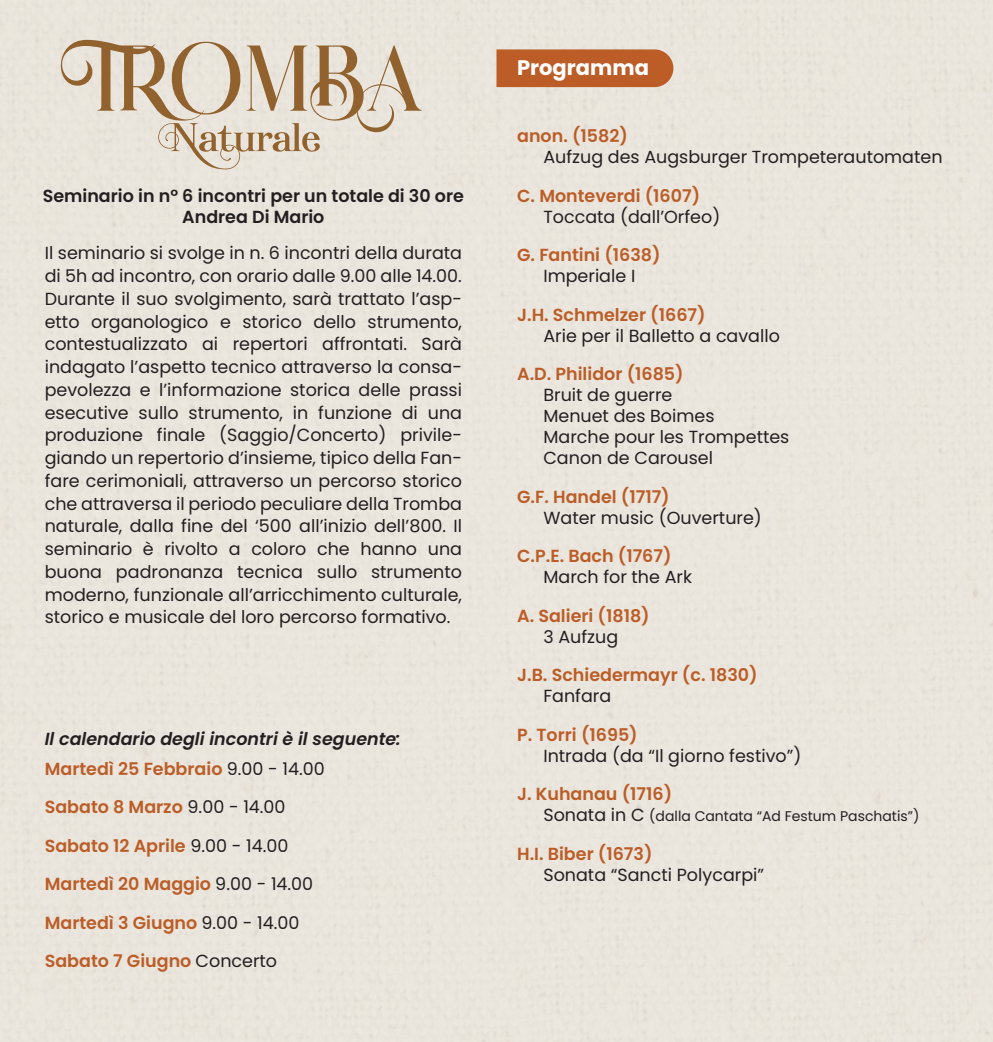
<style>
.page{position:relative;width:993px;height:1042px;background:#fff}
.page>*{position:absolute;margin:0;border:0;box-sizing:border-box;transform-origin:0 0}
.t1{font:700 21px "Poppins";color:#fff}
.t2{font:17.5px/22.8px "Poppins";color:#231f20;text-align:justify}
.t3{font:600 17.5px/38.5px "Poppins";color:#bc5d27}
.t4{font:italic 600 17.5px/29.8px "Poppins";color:#231f20}
.t5{font:600 17.5px/21px "Poppins";color:#231f20;text-align:center}
.t6{font:14px "Poppins";color:#231f20}
.s1{font-style:normal;color:#bc5d27}
.s2{font-weight:400;font-style:normal}
.s3{font-weight:400;color:#231f20}
.s4{font-size:17.5px}
</style>
<div class="page">
<div style="left:0;top:0;width:992px;height:1042px;background:#eeeae2"></div>
<svg style="left:54px;top:40px;width:367px;height:129px"></svg>
<div style="left:496px;top:49px;width:177px;height:38px;background:#bc5d27"></div>
<p class="t5" style="left:43px;top:185px;width:422px">Seminario in n° 6 incontri per un totale di 30 ore<br>Andrea Di Mario</p>
<p class="t2" style="left:45px;top:242px;width:418px">Il seminario si svolge in n. 6 incontri della durata di 5h ad incontro, con orario dalle 9.00 alle 14.00.<br>Durante il suo svolgimento, sarà trattato l’asp&shy;etto organologico e storico dello strumento, contestualizzato ai repertori affrontati. Sarà indagato l’aspetto tecnico attraverso la consa&shy;pevolezza e l’informazione storica delle prassi esecutive sullo strumento, in funzione di una produzione finale (Saggio/Concerto) privile&shy;giando un repertorio d’insieme, tipico della Fan&shy;fare cerimoniali, attraverso un percorso storico che attraversa il periodo peculiare della Tromba naturale, dalla fine del ‘500 all’inizio dell’800. Il seminario è rivolto a coloro che hanno una buona padronanza tecnica sullo strumento moderno, funzionale all’arricchimento culturale, storico e musicale del loro percorso formativo.</p>
<p class="t4" style="left:45px;top:724px;width:357px">Il calendario degli incontri è il seguente:<br><span class="s1">Martedì 25 Febbraio</span> <span class="s2">9.00 - 14.00</span></p>
<p class="t3" style="left:45px;top:788px;width:245px">Sabato 8 Marzo <span class="s3">9.00 - 14.00<br></span>Sabato 12 Aprile <span class="s3">9.00 - 14.00</span></p>
<p class="t3" style="left:45px;top:865px;width:270px">Martedì 20 Maggio <span class="s3">9.00 - 14.00</span></p>
<p class="t3" style="left:45px;top:903px;width:256px">Martedì 3 Giugno <span class="s3">9.00 - 14.00</span></p>
<p class="t3" style="left:45px;top:942px;width:234px">Sabato 7 Giugno <span class="s3">Concerto</span></p>
<p class="t1" style="left:517px;top:55px;width:133px">Programma</p>
<p class="t3" style="left:517px;top:117px;width:112px">anon. (1582)</p>
<p class="t2" style="left:543px;top:146px;width:400px">Aufzug des Augsburger Trompeterautomaten</p>
<p class="t3" style="left:517px;top:176px;width:184px">C. Monteverdi (1607)</p>
<p class="t2" style="left:543px;top:205px;width:178px">Toccata (dall’Orfeo)</p>
<p class="t3" style="left:517px;top:236px;width:145px">G. Fantini (1638)</p>
<p class="t2" style="left:543px;top:265px;width:93px">Imperiale I</p>
<p class="t3" style="left:517px;top:295px;width:190px">J.H. Schmelzer (1667)</p>
<p class="t2" style="left:543px;top:324px;width:238px">Arie per il Balletto a cavallo</p>
<p class="t3" style="left:517px;top:355px;width:168px">A.D. Philidor (1685)</p>
<p class="t2" style="left:543px;top:385px;width:247px;line-height:21px;text-align:left">Bruit de guerre<br>Menuet des Boimes<br>Marche pour les Trompettes<br>Canon de Carousel</p>
<p class="t3" style="left:517px;top:477px;width:154px">G.F. Handel (1717)</p>
<p class="t2" style="left:543px;top:506px;width:220px">Water music (Ouverture)</p>
<p class="t3" style="left:517px;top:537px;width:156px">C.P.E. Bach (1767)</p>
<p class="t2" style="left:543px;top:566px;width:150px">March for the Ark</p>
<p class="t3" style="left:517px;top:596px;width:134px">A. Salieri (1818)</p>
<p class="t2" style="left:543px;top:625px;width:76px">3 Aufzug</p>
<p class="t3" style="left:517px;top:656px;width:242px">J.B. Schiedermayr (c. 1830)</p>
<p class="t2" style="left:543px;top:685px;width:69px">Fanfara</p>
<p class="t3" style="left:517px;top:715px;width:122px">P. Torri (1695)</p>
<p class="t2" style="left:543px;top:744px;width:259px">Intrada (da “Il giorno festivo”)</p>
<p class="t3" style="left:517px;top:775px;width:156px">J. Kuhanau (1716)</p>
<p class="t6" style="left:543px;top:808px;width:377px"><span class="s4">Sonata in C</span> (dalla Cantata “Ad Festum Paschatis”)</p>
<p class="t3" style="left:517px;top:834px;width:137px">H.I. Biber (1673)</p>
<p class="t2" style="left:543px;top:863px;width:222px">Sonata “Sancti Polycarpi”</p>
</div>
